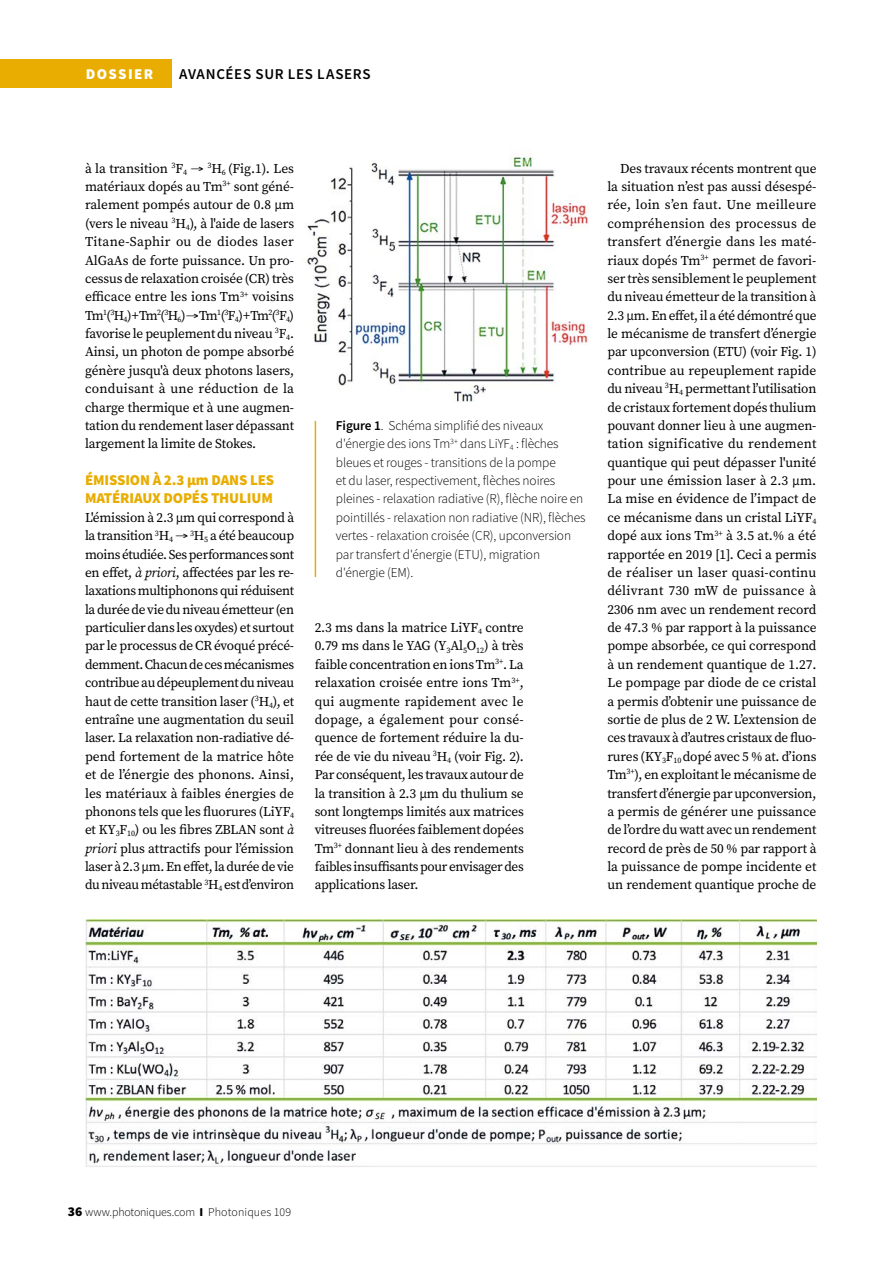
<style>
.page{position:relative;width:893px;height:1263px;background:#fff}
.page>*{position:absolute;margin:0;border:0;box-sizing:border-box;transform-origin:0 0}
.t1{font:900 15px/18px "Source Sans Pro";letter-spacing:-.01em;color:#e8ad00}
.t2{font:600 15px "Source Sans Pro";letter-spacing:.04em;color:#000}
.t3{font:900 15px "Source Sans Pro";letter-spacing:.09em;color:#fff}
.t4{font:13.5px/18.3px "Source Serif Pro";letter-spacing:-.015em;color:#000;text-align:justify}
.t5{font:300 13.5px/18.3px "Source Sans Pro";letter-spacing:-.01em;color:#000}
.t6{font:300 12px "Source Sans Pro";color:#000}
.s1{font-style:italic}
.s2{font-weight:600}
.s3{font-weight:900;font-size:13.5px}
.s4{font-weight:900}
</style>
<div class="page">
<div style="left:0;top:60px;width:171px;height:28px;background:#e8ad00"></div>
<img style="left:307px;top:156px;width:282px;height:246px">
<img style="left:85px;top:919px;width:731px;height:248px">
<hr style="left:315px;top:421px;width:1px;height:156px;background:#e8ad00">
<p class="t3" style="left:86px;top:64px;width:69px">DOSSIER</p>
<p class="t2" style="left:179px;top:64px;width:11px">AVANCÉES</p>
<p class="t2" style="left:256px;top:64px;width:14px">SUR</p>
<p class="t2" style="left:288px;top:64px;width:41px">LES LASERS</p>
<p class="t4" style="left:85px;top:159px;width:211px">à la transition <sup>3</sup>F<sub>4</sub> → <sup>3</sup>H<sub>6</sub> (Fig.1). Les matériaux dopés au Tm<sup>3+</sup> sont géné&shy;ralement pompés autour de 0.8 μm (vers le niveau <sup>3</sup>H<sub>4</sub>), à l'aide de lasers Titane-Saphir ou de diodes laser AlGaAs de forte puissance. Un pro&shy;cessus de relaxation croisée (CR) très efficace entre les ions Tm<sup>3+</sup> voisins Tm<sup>1</sup>(<sup>3</sup>H<sub>4</sub>) + Tm<sup>2</sup>(<sup>3</sup>H<sub>6</sub>) → Tm<sup>1</sup>(<sup>3</sup>F<sub>4</sub>) + Tm<sup>2</sup>(<sup>3</sup>F<sub>4</sub>) favorise le peuplement du niveau <sup>3</sup>F<sub>4</sub>.<br>Ainsi, un photon de pompe absorbé génère jusqu'à deux photons lasers, conduisant à une réduction de la charge thermique et à une augmen&shy;tation du rendement laser dépassant largement la limite de Stokes.</p>
<p class="t1" style="left:85px;top:471px;width:191px">ÉMISSION À 2.3 µm DANS LES<br>MATÉRIAUX DOPÉS THULIUM</p>
<p class="t4" style="left:85px;top:508px;width:211px">L'émission à 2.3 μm qui correspond à la transition <sup>3</sup>H<sub>4</sub> → <sup>3</sup>H<sub>5</sub> a été beaucoup moins étudiée. Ses performances sont en effet, <span class="s1">à priori</span>, affectées par les re&shy;laxations multiphonons qui réduisent la durée de vie du niveau émetteur (en particulier dans les oxydes) et surtout par le processus de CR évoqué précé&shy;demment. Chacun de ces mécanismes contribue au dépeuplement du niveau haut de cette transition laser (<sup>3</sup>H<sub>4</sub>), et entraîne une augmentation du seuil laser. La relaxation non-radiative dé&shy;pend fortement de la matrice hôte et de l’énergie des phonons. Ainsi, les matériaux à faibles énergies de phonons tels que les fluorures (LiYF<sub>4 </sub>et KY<sub>3</sub>F<sub>10</sub>) ou les fibres ZBLAN sont <span class="s1">à priori</span> plus attractifs pour l’émission laser à 2.3µm. En effet, la durée de vie du niveau métastable <sup>3</sup>H<sub>4</sub> est d’environ</p>
<p class="t5" style="left:336px;top:416px;width:251px"><span class="s2">FIGURE 1</span>. Schéma simplifié des niveaux d'énergie des ions Tm<sup>3+</sup> dans LiYF<sub>4</sub> : flèches bleues et rouges - transitions de la pompe<br>et du laser, respectivement, flèches noires pleines - relaxation radiative (R), flèche noire en pointillés - relaxation non radiative (NR), flèches vertes - relaxation croisée (CR), upconversion par transfert d'énergie (ETU), migration d'énergie (EM).</p>
<p class="t4" style="left:315px;top:618px;width:211px">2.3 ms dans la matrice LiYF<sub>4</sub> contre 0.79 ms dans le YAG (Y<sub>3</sub>Al<sub>5</sub>O<sub>12</sub>) à très faible concentration en ions Tm<sup>3+</sup>. La relaxation croisée entre ions Tm<sup>3+</sup>, qui augmente rapidement avec le dopage, a également pour consé&shy;quence de fortement réduire la du&shy;rée de vie du niveau <sup>3</sup>H<sub>4</sub> (voir Fig. 2).<br>Par conséquent, les travaux autour de la transition à 2.3 µm du thulium se sont longtemps limités aux matrices vitreuses fluorées faiblement dopées Tm<sup>3+</sup> donnant lieu à des rendements faibles insuffisants pour envisager des applications laser.</p>
<p class="t4" style="left:607px;top:159px;width:211px;text-indent:13px">Des travaux récents montrent que la situation n’est pas aussi désespé&shy;rée, loin s’en faut. Une meilleure compréhension des processus de transfert d’énergie dans les maté&shy;riaux dopés Tm<sup>3+</sup> permet de favori&shy;ser très sensiblement le peuplement du niveau émetteur de la transition à 2.3 µm. En effet, il a été démontré que le mécanisme de transfert d’énergie par upconversion (ETU) (voir Fig. 1) contribue au repeuplement rapide du niveau <sup>3</sup>H<sub>4</sub> permettant l’utilisation de cristaux fortement dopés thulium pouvant donner lieu à une augmen&shy;tation significative du rendement quantique qui peut dépasser l'unité pour une émission laser à 2.3 μm.<br>La mise en évidence de l’impact de ce mécanisme dans un cristal LiYF<sub>4 </sub>dopé aux ions Tm<sup>3+</sup> à 3.5 at.% a été rapportée en 2019 [1]. Ceci a permis de réaliser un laser quasi-continu délivrant 730 mW de puissance à 2306 nm avec un rendement record de 47.3 % par rapport à la puissance pompe absorbée, ce qui correspond à un rendement quantique de 1.27.<br>Le pompage par diode de ce cristal a permis d’obtenir une puissance de sortie de plus de 2 W. L’extension de ces travaux à d’autres cristaux de fluo&shy;rures (KY<sub>3</sub>F<sub>10</sub> dopé avec 5 % at. d’ions Tm<sup>3+</sup>), en exploitant le mécanisme de transfert d’énergie par upconversion, a permis de générer une puissance de l’ordre du watt avec un rendement record de près de 50 % par rapport à la puissance de pompe incidente et un rendement quantique proche de</p>
<p class="t6" style="left:68px;top:1205px;width:225px"><span class="s3">36</span> www.photoniques.com <span class="s4">I</span> Photoniques 109</p>
</div>
